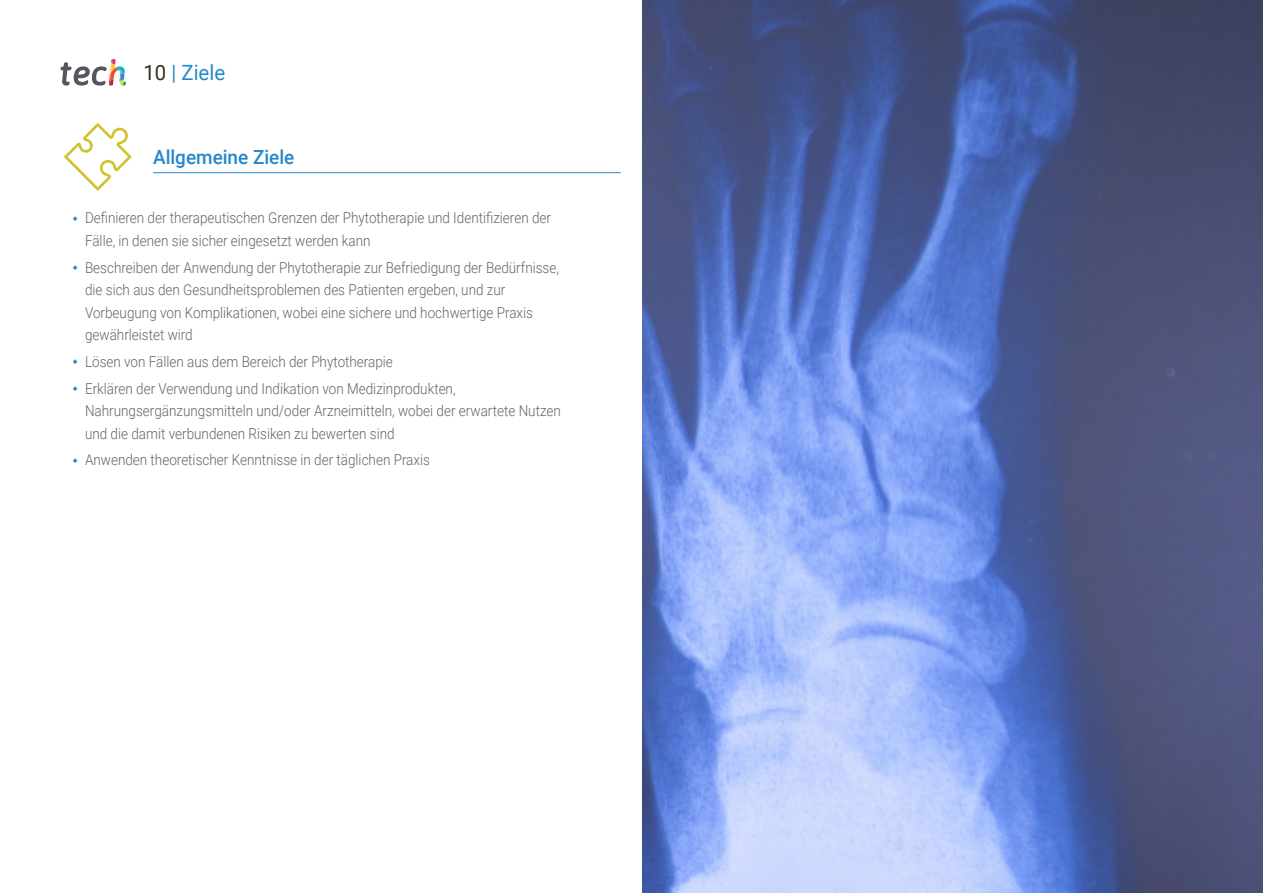
<style>
.page{position:relative;width:1263px;height:893px;background:#fff}
.page>*{position:absolute;margin:0;border:0;box-sizing:border-box;transform-origin:0 0}
.t1{font:21px "Roboto";color:#2488c9}
.t2{font:500 19.5px "Roboto";color:#2488c9}
.t3{font:300 15px/22.5px "Roboto";color:#61646a;scale:.9 1}
.s1{color:#312e20}
</style>
<div class="page">
<hr style="left:153px;top:172px;width:468px;height:1px;background:#2488c9">
<svg style="left:64px;top:123px;width:68px;height:68px"></svg>
<img style="left:642px;top:0;width:621px;height:893px">
<svg style="left:61px;top:59px;width:65px;height:27px"></svg>
<h1 class="t1" style="left:144px;top:57px;width:83px"><span class="s1">10</span> | Ziele</h1>
<h2 class="t2" style="left:153px;top:144px;width:143px">Allgemeine Ziele</h2>
<p class="t3" style="left:85px;top:206px;width:519px">Definieren der therapeutischen Grenzen der Phytotherapie und Identifizieren der<br>Fälle, in denen sie sicher eingesetzt werden kann</p>
<p class="t3" style="left:85px;top:255px;width:528px">Beschreiben der Anwendung der Phytotherapie zur Befriedigung der Bedürfnisse, die sich aus den Gesundheitsproblemen des Patienten ergeben, und zur Vorbeugung von Komplikationen, wobei eine sichere und hochwertige Praxis gewährleistet wird</p>
<p class="t3" style="left:85px;top:348px;width:413px;line-height:26.7px">Lösen von Fällen aus dem Bereich der Phytotherapie<br>Erklären der Verwendung und Indikation von Medizinprodukten,</p>
<p class="t3" style="left:85px;top:399px;width:530px">Nahrungsergänzungsmitteln und/oder Arzneimitteln, wobei der erwartete Nutzen und die damit verbundenen Risiken zu bewerten sind</p>
<p class="t3" style="left:85px;top:448px;width:385px">Anwenden theoretischer Kenntnisse in der täglichen Praxis</p>
</div>
